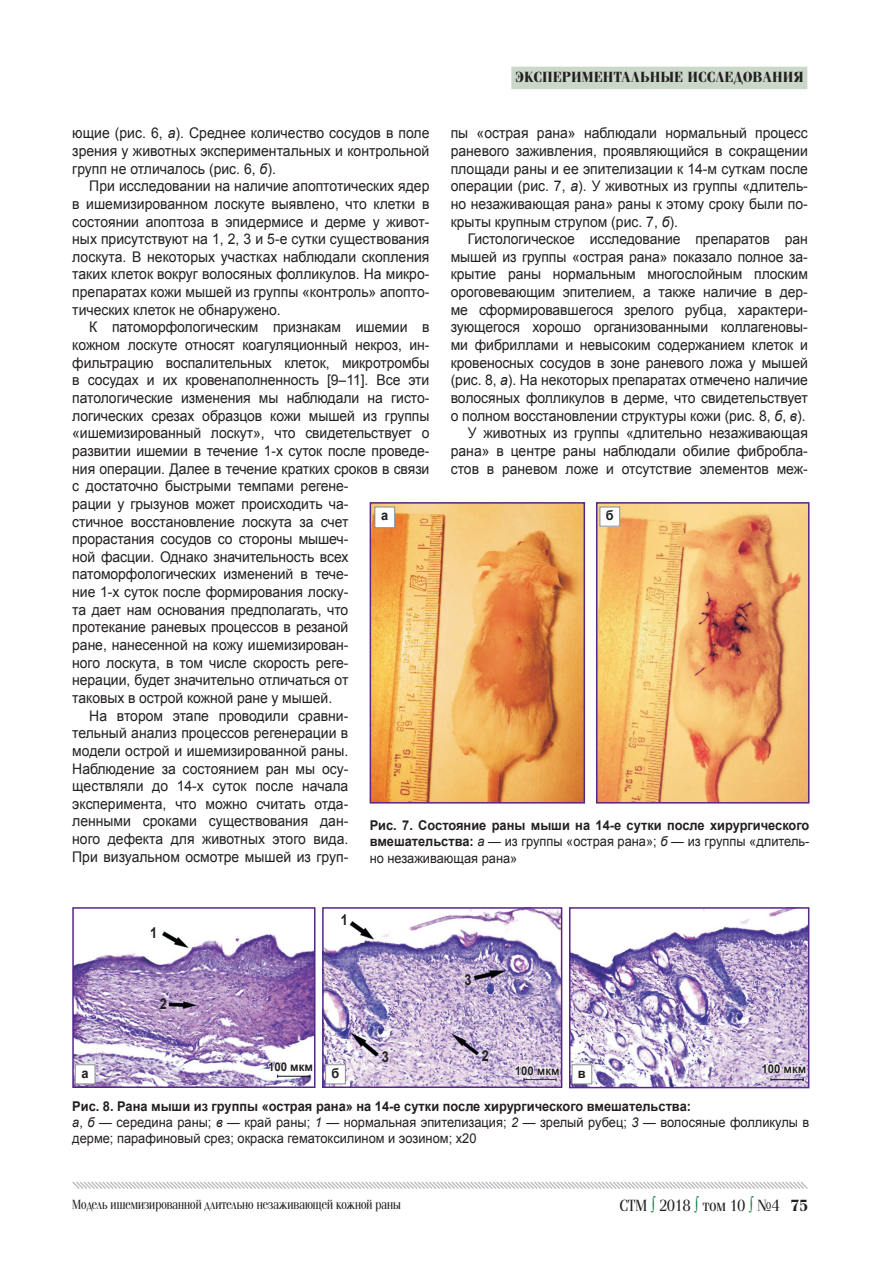
<style>
.page{position:relative;width:893px;height:1276px;background:#fff}
.page>*{position:absolute;margin:0;border:0;box-sizing:border-box;transform-origin:0 0}
.t1{font:16.5px "Simeiz";color:#231f20}
.t2{font:700 15px "Simeiz";letter-spacing:.04em;color:#231f20}
.t3{font:700 15px "Arial";color:#231f20;scale:.85 1}
.t4{font:14.7px/17.7px "Arial";letter-spacing:-.005em;color:#231f20;text-align:justify;scale:.95 1}
.t5{font:13.5px/16.2px "Arial";color:#231f20;scale:.95 1}
.t6{font:700 13.5px/16.2px "Arial";color:#231f20;text-align:justify;scale:.95 1}
.t7{font:13.5px "Simeiz";color:#231f20;scale:.95 1}
.t8{font:700 12px "Arial";color:#231f20;scale:.95 1}
.s1{font-style:italic}
.s2{font-weight:400;font-style:italic}
.s3{font-weight:400}
.s4{font-weight:700}
.s5{color:#127c43}
</style>
<div class="page">
<div style="left:511px;top:67px;width:296px;height:22px;background:#cbd8c9"></div>
<svg style="left:72px;top:1181px;width:736px;height:8px"></svg>
<img style="left:373px;top:505px;width:209px;height:295px">
<div style="left:370px;top:502px;width:215px;height:301px;border:2px solid #542685"></div>
<img style="left:599px;top:505px;width:207px;height:295px">
<div style="left:596px;top:502px;width:213px;height:301px;border:2px solid #542685"></div>
<div style="left:375px;top:507px;width:20px;height:21px;background:#fff"></div>
<div style="left:374px;top:506px;width:21px;height:22px;border:1px solid #8b8d90"></div>
<div style="left:600px;top:507px;width:20px;height:19px;background:#fff"></div>
<div style="left:600px;top:506px;width:20px;height:20px;border:1px solid #8b8d90"></div>
<img style="left:75px;top:931px;width:237px;height:154px">
<div style="left:72px;top:907px;width:243px;height:181px;border:2px solid #542685"></div>
<img style="left:325px;top:910px;width:234px;height:175px">
<div style="left:322px;top:907px;width:240px;height:181px;border:2px solid #542685"></div>
<img style="left:572px;top:910px;width:234px;height:175px">
<div style="left:569px;top:907px;width:240px;height:181px;border:2px solid #542685"></div>
<svg style="left:267px;top:1057px;width:47px;height:19px"></svg>
<svg style="left:514px;top:1061px;width:46px;height:18px"></svg>
<svg style="left:761px;top:1059px;width:46px;height:18px"></svg>
<div style="left:75px;top:1064px;width:20px;height:20px;background:#fff"></div>
<div style="left:75px;top:1064px;width:20px;height:20px;border:1px solid #8b8d90"></div>
<div style="left:326px;top:1064px;width:19px;height:20px;background:#fff"></div>
<div style="left:325px;top:1064px;width:21px;height:20px;border:1px solid #8b8d90"></div>
<div style="left:572px;top:1064px;width:20px;height:20px;background:#fff"></div>
<div style="left:572px;top:1064px;width:20px;height:20px;border:1px solid #8b8d90"></div>
<p class="t2" style="left:516px;top:69px;width:289px">экспериментальные исследования</p>
<p class="t4" style="left:451px;top:124px;width:377px">пы «острая рана» наблюдали нормальный процесс раневого заживления, проявляющийся в сокращении площади раны и ее эпителизации к 14-м суткам после операции (рис. 7, <span class="s1">а</span>). У животных из группы «длитель&shy;но незаживающая рана» раны к этому сроку были по&shy;крыты крупным струпом (рис. 7, <span class="s1">б</span>).</p>
<p class="t4" style="left:451px;top:230px;width:377px;text-align:right">Гистологическое исследование препаратов ран мышей из группы «острая рана» показало полное за&shy;крытие раны нормальным многослойным плоским ороговевающим эпителием, а также наличие в дер&shy;ме сформировавшегося зрелого рубца, характери&shy;зующегося хорошо организованными коллагеновы&shy;ми фибриллами и невысоким содержанием клеток и кровеносных сосудов в зоне раневого ложа у мышей (рис. 8, <span class="s1">а</span>). На некоторых препаратах отмечено наличие волосяных фолликулов в дерме, что свидетельствует о полном восстановлении структуры кожи (рис. 8, <span class="s1">б</span>, <span class="s1">в</span>).<br>У животных из группы «длительно незаживающая рана» в центре раны наблюдали обилие фибробла&shy;стов в раневом ложе и отсутствие элементов меж-</p>
<p class="t4" style="left:72px;top:124px;width:377px">ющие (рис. 6, <span class="s1">а</span>). Среднее количество сосудов в поле зрения у животных экспериментальных и контрольной групп не отличалось (рис. 6, <span class="s1">б</span>).</p>
<p class="t4" style="left:72px;top:177px;width:377px;text-indent:17px">При исследовании на наличие апоптотических ядер в ишемизированном лоскуте выявлено, что клетки в состоянии апоптоза в эпидермисе и дерме у живот&shy;ных присутствуют на 1, 2, 3 и 5-е сутки существования лоскута. В некоторых участках наблюдали скопления таких клеток вокруг волосяных фолликулов. На микро&shy;препаратах кожи мышей из группы «контроль» апопто&shy;тических клеток не обнаружено.</p>
<p class="t4" style="left:89px;top:318px;width:360px">К патоморфологическим признакам ишемии в</p>
<p class="t4" style="left:72px;top:336px;width:377px">кожном лоскуте относят коагуляционный некроз, ин-</p>
<p class="t4" style="left:72px;top:354px;width:377px">фильтрацию воспалительных клеток, микротромбы</p>
<p class="t4" style="left:72px;top:371px;width:377px">в сосудах и их кровенаполненность [9–11]. Все эти</p>
<p class="t4" style="left:72px;top:389px;width:377px">патологические изменения мы наблюдали на гисто-</p>
<p class="t4" style="left:72px;top:407px;width:377px">логических срезах образцов кожи мышей из группы</p>
<p class="t4" style="left:72px;top:424px;width:377px">«ишемизированный лоскут», что свидетельствует о</p>
<p class="t4" style="left:72px;top:442px;width:377px">развитии ишемии в течение 1-х суток после проведе-</p>
<p class="t4" style="left:72px;top:460px;width:377px">ния операции. Далее в течение кратких сроков в связи</p>
<p class="t4" style="left:72px;top:477px;width:292px">с достаточно быстрыми темпами регене-</p>
<p class="t4" style="left:72px;top:495px;width:292px">рации у грызунов может происходить ча-</p>
<p class="t4" style="left:72px;top:512px;width:292px">стичное восстановление лоскута за счет</p>
<p class="t4" style="left:72px;top:530px;width:292px">прорастания сосудов со стороны мышеч-</p>
<p class="t4" style="left:72px;top:548px;width:292px">ной фасции. Однако значительность всех</p>
<p class="t4" style="left:72px;top:565px;width:292px">патоморфологических изменений в тече-</p>
<p class="t4" style="left:72px;top:583px;width:292px">ние 1-х суток после формирования лоску-</p>
<p class="t4" style="left:72px;top:601px;width:292px">та дает нам основания предполагать, что</p>
<p class="t4" style="left:72px;top:618px;width:292px">протекание раневых процессов в резаной</p>
<p class="t4" style="left:72px;top:636px;width:292px">ране, нанесенной на кожу ишемизирован-</p>
<p class="t4" style="left:72px;top:654px;width:292px">ного лоскута, в том числе скорость реге-</p>
<p class="t4" style="left:72px;top:671px;width:292px">нерации, будет значительно отличаться от</p>
<p class="t4" style="left:72px;top:689px;width:275px">таковых в острой кожной ране у мышей.</p>
<p class="t4" style="left:89px;top:707px;width:274px">На втором этапе проводили сравни-</p>
<p class="t4" style="left:72px;top:724px;width:292px">тельный анализ процессов регенерации в</p>
<p class="t4" style="left:72px;top:742px;width:292px">модели острой и ишемизированной раны.</p>
<p class="t4" style="left:72px;top:759px;width:292px">Наблюдение за состоянием ран мы осу-</p>
<p class="t4" style="left:72px;top:777px;width:292px">ществляли до 14-х суток после начала</p>
<p class="t4" style="left:72px;top:795px;width:292px">эксперимента, что можно считать отда-</p>
<p class="t4" style="left:72px;top:812px;width:292px">ленными сроками существования дан-</p>
<p class="t4" style="left:72px;top:830px;width:292px">ного дефекта для животных этого вида.</p>
<p class="t4" style="left:72px;top:848px;width:292px">При визуальном осмотре мышей из груп-</p>
<p class="t6" style="left:381px;top:508px;width:9px">а</p>
<p class="t6" style="left:606px;top:508px;width:10px">б</p>
<p class="t6" style="left:370px;top:818px;width:464px">Рис. 7. Состояние раны мыши на 14-е сутки после хирургического вмешательства: <span class="s2">а</span> <span class="s3">— из группы «острая рана»;</span> <span class="s2">б</span> <span class="s3">— из группы «длитель&shy;но незаживающая рана»</span></p>
<p class="t3" style="left:150px;top:923px;width:10px">1</p>
<p class="t3" style="left:160px;top:993px;width:10px">2</p>
<p class="t3" style="left:341px;top:910px;width:10px">1</p>
<p class="t3" style="left:464px;top:969px;width:10px">3</p>
<p class="t3" style="left:382px;top:1047px;width:10px">3</p>
<p class="t3" style="left:482px;top:1045px;width:10px">2</p>
<p class="t8" style="left:268px;top:1058px;width:49px">100 мкм</p>
<p class="t8" style="left:515px;top:1062px;width:49px">100 мкм</p>
<p class="t8" style="left:761px;top:1060px;width:49px">100 мкм</p>
<p class="t6" style="left:82px;top:1065px;width:9px">а</p>
<p class="t6" style="left:331px;top:1065px;width:10px">б</p>
<p class="t6" style="left:578px;top:1065px;width:10px">в</p>
<p class="t5" style="left:72px;top:1098px;width:777px"><span class="s4">Рис. 8. Рана мыши из группы «острая рана» на 14-е сутки после хирургического вмешательства:<br></span><span class="s1">а</span>, <span class="s1">б</span> — середина раны; <span class="s1">в</span> — край раны; <span class="s1">1</span> — нормальная эпителизация; <span class="s1">2</span> — зрелый рубец; <span class="s1">3</span> — волосяные фолликулы в дерме; парафиновый срез; окраска гематоксилином и эозином; х20</p>
<p class="t7" style="left:72px;top:1197px;width:347px">Модель ишемизированной длительно незаживающей кожной раны</p>
<p class="t1" style="left:620px;top:1197px;width:190px">СТМ <span class="s5">∫</span> 2018 <span class="s5">∫</span> том 10 <span class="s5">∫</span> №4 <span class="s4">75</span></p>
</div>
